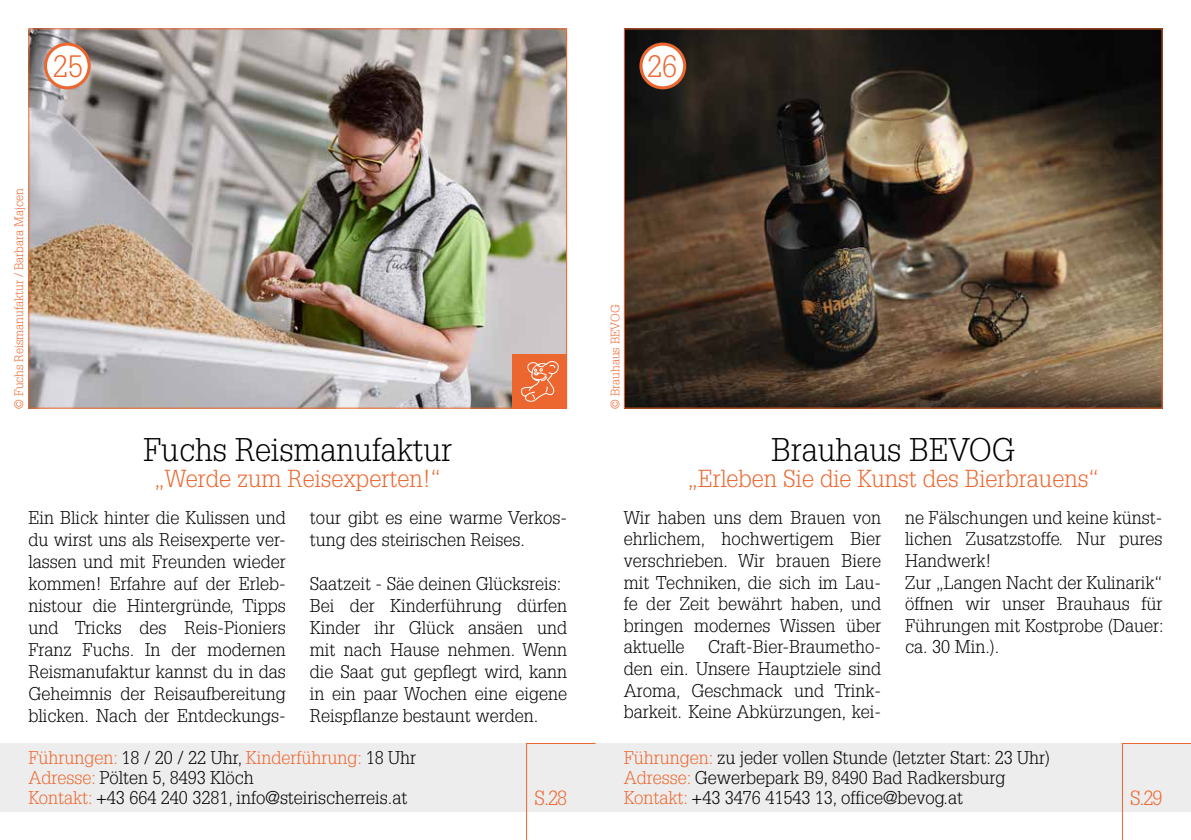
<style>
.page{position:relative;width:1191px;height:840px;background:#fff}
.page>*{position:absolute;margin:0;border:0;box-sizing:border-box;transform-origin:0 0}
.t1{font:300 32px "Glypha";color:#000}
.t2{font:300 30.2px "Glypha";color:#ec672f}
.t3{font:300 24px "Glypha";color:#ec672f}
.t4{font:300 20px "Glypha";color:#ec672f}
.t5{font:300 18px/22px "Glypha";color:#000}
.t6{font:300 12px "Glypha";color:#ec672f}
.s1{color:#ec672f}
</style>
<div class="page">
<div style="left:595px;top:743px;width:596px;height:68px;background:#ededed"></div>
<div style="left:0;top:743px;width:595px;height:68px;background:#ededed"></div>
<svg style="left:1121px;top:743px;width:70px;height:96px"></svg>
<svg style="left:525px;top:743px;width:71px;height:96px"></svg>
<img style="left:30px;top:30px;width:535px;height:376px">
<div style="left:45px;top:44px;width:44px;height:44px;background:#fff;border-radius:50%"></div>
<div style="left:44px;top:43px;width:47px;height:46px;border:3px solid #ec672f;border-radius:50%"></div>
<img style="left:626px;top:30px;width:534px;height:376px">
<div style="left:641px;top:44px;width:43px;height:44px;background:#fff;border-radius:50%"></div>
<div style="left:639px;top:43px;width:47px;height:46px;border:3px solid #ec672f;border-radius:50%"></div>
<div style="left:513px;top:354px;width:54px;height:54px;background:#ec672f"></div>
<svg style="left:521px;top:361px;width:38px;height:40px"></svg>
<h2 class="t2" style="left:53px;top:49px;width:32px">25</h2>
<h2 class="t2" style="left:647px;top:49px;width:32px">26</h2>
<p class="t6" style="left:12px;top:408px;width:221px;rotate:-90deg">© Fuchs Reismanufaktur / Barbara Majcen</p>
<h1 class="t1" style="left:143px;top:431px;width:310px">Fuchs Reismanufaktur</h1>
<h3 class="t3" style="left:154px;top:465px;width:289px">„Werde zum Reisexperten!“</h3>
<p class="t5" style="left:28px;top:506px;width:259px;text-align:justify">Ein Blick hinter die Kulissen und du wirst uns als Reisexperte ver&shy;lassen und mit Freunden wieder kommen! Erfahre auf der Erleb&shy;nistour die Hintergründe, Tipps und Tricks des Reis-Pioniers Franz Fuchs. In der modernen Reismanufaktur kannst du in das Geheimnis der Reisaufbereitung blicken. Nach der Entdeckungs-</p>
<p class="t5" style="left:310px;top:506px;width:259px">tour gibt es eine warme Verkos&shy;tung des steirischen Reises.</p>
<p class="t5" style="left:310px;top:572px;width:259px">Saatzeit - Säe deinen Glücksreis:<br>Bei der Kinderführung dürfen<br>Kinder ihr Glück ansäen und mit nach Hause nehmen. Wenn die Saat gut gepflegt wird, kann in ein paar Wochen eine eigene<br>Reispflanze bestaunt werden.</p>
<p class="t6" style="left:608px;top:408px;width:105px;rotate:-90deg">© Brauhaus BEVOG</p>
<h1 class="t1" style="left:771px;top:431px;width:245px">Brauhaus BEVOG</h1>
<h3 class="t3" style="left:687px;top:465px;width:413px">„Erleben Sie die Kunst des Bierbrauens“</h3>
<p class="t5" style="left:624px;top:506px;width:259px;text-align:justify">Wir haben uns dem Brauen von ehrlichem, hochwertigem Bier verschrieben. Wir brauen Biere mit Techniken, die sich im Lau&shy;fe der Zeit bewährt haben, und bringen modernes Wissen über aktuelle</p>
<p class="t5" style="left:624px;top:635px;width:259px;text-align:justify;text-indent:84px">Craft-Bier-Braumetho&shy;den ein. Unsere Hauptziele sind Aroma, Geschmack und Trink&shy;barkeit. Keine Abkürzungen, kei-</p>
<p class="t5" style="left:905px;top:506px;width:260px">ne Fälschungen und keine künst&shy;lichen Zusatzstoffe. Nur pures<br>Handwerk!<br>Zur „Langen Nacht der Kulinarik“ öffnen wir unser Brauhaus für<br>Führungen mit Kostprobe (Dauer: ca. 30 Min.).</p>
<p class="t5" style="left:28px;top:746px;width:389px;line-height:20px"><span class="s1">Führungen:</span> 18 / 20 / 22 Uhr, <span class="s1">Kinderführung:</span> 18 Uhr<br><span class="s1">Adresse:</span> Pölten 5, 8493 Klöch<br><span class="s1">Kontakt:</span> +43 664 240 3281, info@steirischerreis.at</p>
<p class="t5" style="left:624px;top:746px;width:428px;line-height:20px"><span class="s1">Führungen:</span> zu jeder vollen Stunde (letzter Start: 23 Uhr)<br><span class="s1">Adresse:</span> Gewerbepark B9, 8490 Bad Radkersburg<br><span class="s1">Kontakt:</span> +43 3476 41543 13, office@bevog.at</p>
<p class="t4" style="left:534px;top:785px;width:34px">S.28</p>
<p class="t4" style="left:1130px;top:785px;width:34px">S.29</p>
</div>
